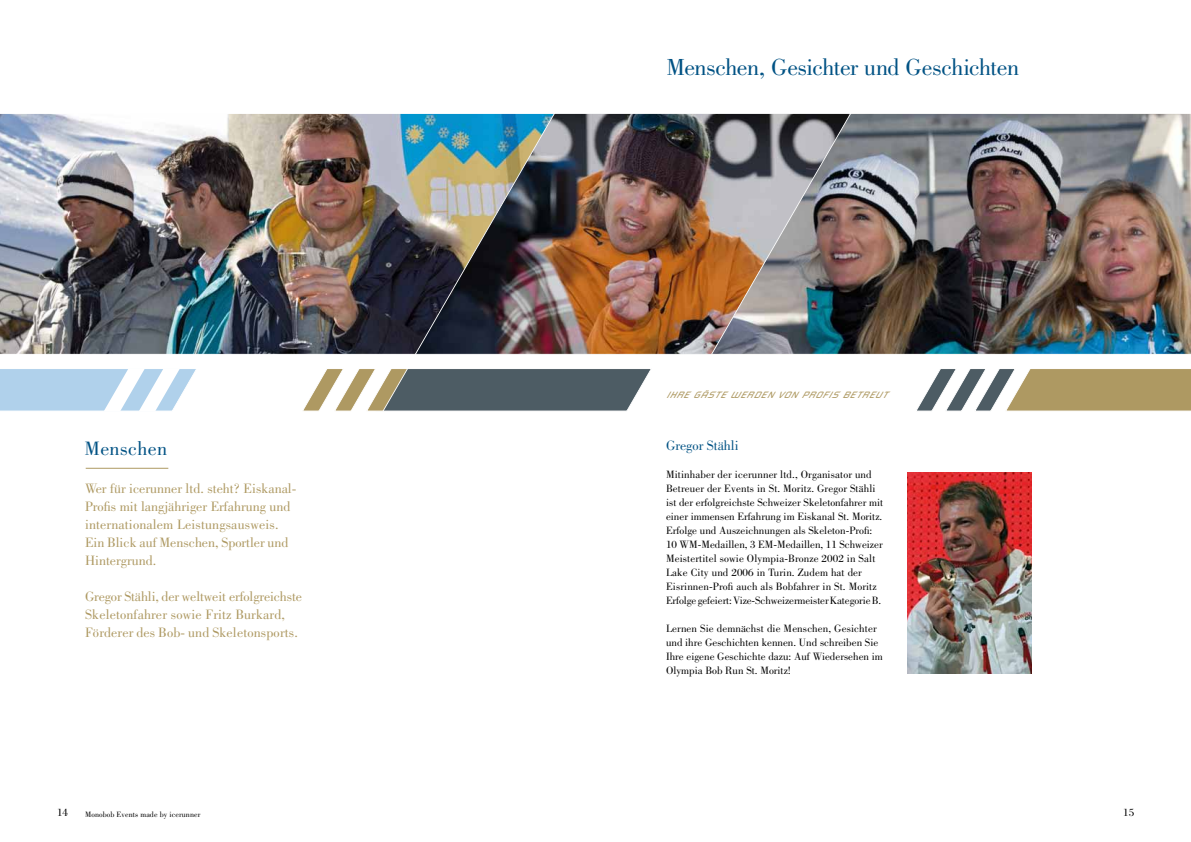
<style>
.page{position:relative;width:1191px;height:842px;background:#fff}
.page>*{position:absolute;margin:0;border:0;box-sizing:border-box;transform-origin:0 0}
.t1{font:24px "Bodoni";letter-spacing:-.02em;color:#005284}
.t2{font:20px "Bodoni";letter-spacing:.02em;color:#005284}
.t3{font:14px/18px "Bodoni";color:#ae9962}
.t4{font:14px "Bodoni";color:#005284}
.t5{font:11px/14px "Bodoni";color:#000}
.t6{font:italic 9px "Russell Square";color:#ae9962}
.t7{font:8px "Bodoni";letter-spacing:.01em;color:#000}
</style>
<div class="page">
<svg style="left:0;top:369px;width:196px;height:42px"></svg>
<svg style="left:303px;top:369px;width:348px;height:42px"></svg>
<hr style="left:86px;top:468px;width:82px;height:1px;background:#ae9962">
<img style="left:0;top:113px;width:414px;height:242px">
<svg style="left:917px;top:369px;width:274px;height:42px"></svg>
<img style="left:852px;top:113px;width:339px;height:242px">
<img style="left:907px;top:472px;width:124px;height:201px">
<img style="left:414px;top:113px;width:438px;height:242px">
<h1 class="t1" style="left:666px;top:54px;width:354px">Menschen, Gesichter und Geschichten</h1>
<h2 class="t2" style="left:84px;top:437px;width:84px">Menschen</h2>
<p class="t3" style="left:85px;top:479px;width:212px">Wer für icerunner ltd. steht? Eiskanal-Profis mit langjähriger Erfahrung und internationalem Leistungsausweis.<br>Ein Blick auf Menschen, Sportler und Hintergrund.</p>
<p class="t3" style="left:85px;top:587px;width:218px">Gregor Stähli, der weltweit erfolgreichste<br>Skeletonfahrer sowie Fritz Burkard,<br>Förderer des Bob- und Skeletonsports.</p>
<p class="t6" style="left:666px;top:390px;width:96px">IHRE GÄSTE WERDEN</p>
<p class="t6" style="left:777px;top:390px;width:9px">VON</p>
<p class="t6" style="left:801px;top:390px;width:93px">PRO FI S BETREUT</p>
<p class="t4" style="left:666px;top:438px;width:74px">Gregor Stähli</p>
<p class="t5" style="left:666px;top:468px;width:219px">Mitinhaber der icerunner ltd., Organisator und Betreuer der Events in St. Moritz. Gregor Stähli ist der erfolgreichste Schweizer Skeletonfahrer mit einer immensen Erfahrung im Eiskanal St. Moritz.<br>Erfolge und Auszeichnungen als Skeleton-Profi:<br>10 WM-Medaillen, 3 EM-Medaillen, 11 Schweizer Meistertitel sowie Olympia-Bronze 2002 in Salt Lake City und 2006 in Turin. Zudem hat der Eisrinnen-Profi auch als Bobfahrer in St. Moritz Erfolge gefeiert: Vize-Schweizermeister Kategorie B.</p>
<p class="t5" style="left:666px;top:622px;width:218px">Lernen Sie demnächst die Menschen, Gesichter und ihre Geschichten kennen. Und schreiben Sie Ihre eigene Geschichte dazu: Auf Wiedersehen im Olympia Bob Run St. Moritz!</p>
<p class="t5" style="left:57px;top:806px;width:12px">14</p>
<p class="t7" style="left:85px;top:809px;width:117px">Monobob Events made by icerunner</p>
<p class="t5" style="left:1123px;top:806px;width:12px">15</p>
</div>
